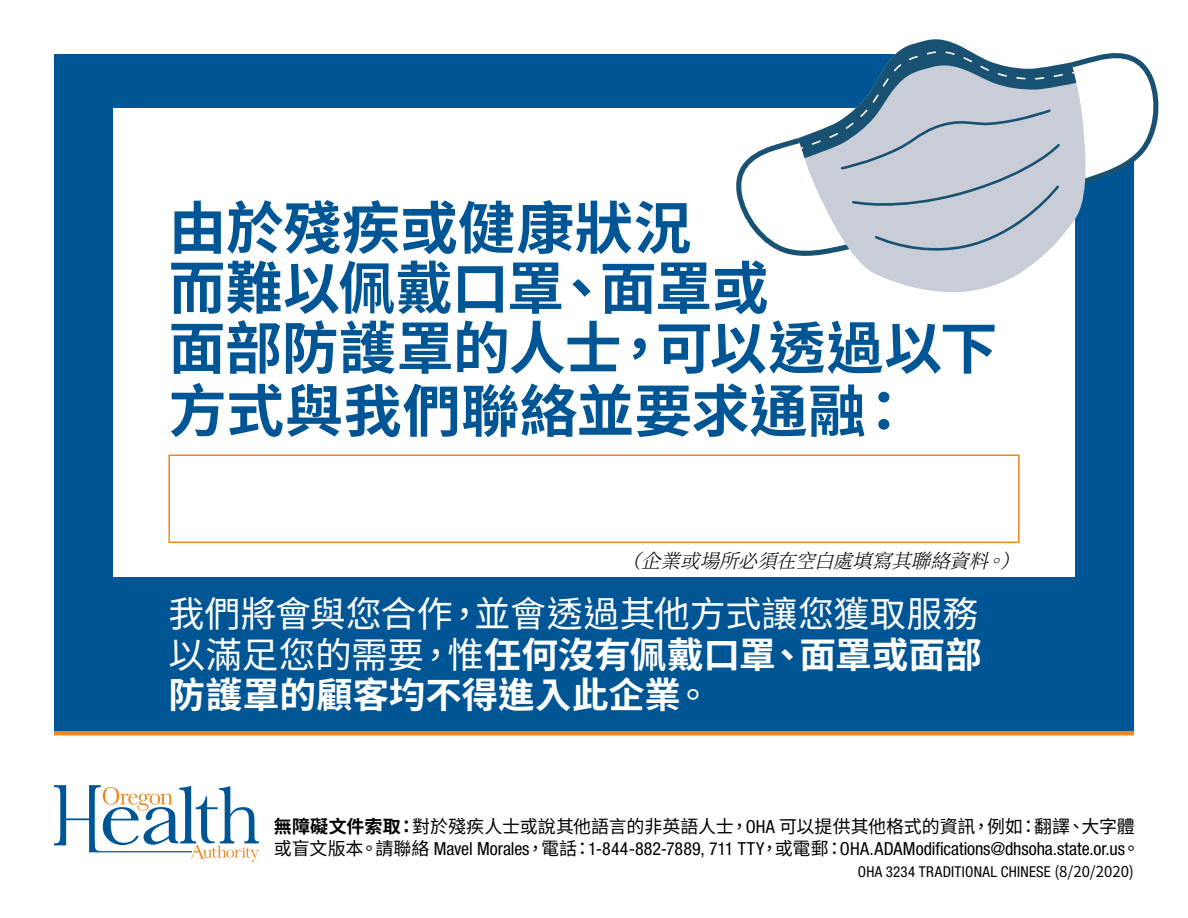
<style>
.page{position:relative;width:1188px;height:918px;background:#fff}
.page>*{position:absolute;margin:0;border:0;box-sizing:border-box;transform-origin:0 0}
.t1{font:700 57px/61.1px "Noto Sans CJ Ktc";color:#005695}
.t2{font:36px/40.5px "Noto Sans CJ Ktc";color:#fff;text-align:justify}
.t3{font:italic 300 19.5px "Noto Serif CJ Ktc";color:#000}
.t4{font:condensed 18px "Helvetica Neue LT Std";letter-spacing:-.005em;color:#000}
.t5{font:18px "Noto Sans CJ Ktc";letter-spacing:-.005em;color:#000}
.t6{font:condensed 15px "Helvetica Neue LT Std";letter-spacing:.015em;color:#000}
.s1{font-weight:700}
.s2{font-family:"Helvetica Neue LT Std";font-stretch:condensed}
.s3{font-family:"Noto Sans CJ Ktc";font-stretch:normal}
</style>
<div class="page">
<div style="left:54px;top:54px;width:1080px;height:681px;background:#005695"></div>
<div style="left:113px;top:108px;width:962px;height:469px;background:#fff"></div>
<svg style="left:54px;top:785px;width:205px;height:77px"></svg>
<hr style="left:54px;top:731px;width:1080px;height:4px;background:#ec881d">
<div style="left:168px;top:454px;width:852px;height:89px;border:2px solid #ec881d"></div>
<svg style="left:857px;top:259px;width:182px;height:34px;fill:#c9cdd8"></svg>
<svg style="left:736px;top:39px;width:423px;height:220px"></svg>
<h1 class="t1" style="left:168px;top:199px;width:831px">由於殘疾或健康狀況<br>而難以佩戴口罩、面罩或<br>面部防護罩的人士，可以透過以下方式與我們聯絡並要求通融：</h1>
<p class="t3" style="left:622px;top:550px;width:412px">（企業或場所必須在空白處填寫其聯絡資料。）</p>
<h2 class="t2" style="left:168px;top:595px;width:815px">我們將會與您合作，並會透過其他方式讓您獲取服務以滿足您的需要，惟<span class="s1">任何沒有佩戴口罩、面罩或面部防護罩的顧客均不得進入此企業</span>。</h2>
<p class="t5" style="left:274px;top:817px;width:863px"><span class="s1">無障礙文件索取：</span>對於殘疾人士或說其他語言的非英語人士，<span class="s2">OHA</span> 可以提供其他格式的資訊，例如：翻譯、大字體</p>
<p class="t4" style="left:274px;top:838px;width:868px"><span class="s3">或盲文版本。請聯絡</span> Mavel Morales<span class="s3">，電話：</span>1-844-882-7889, 711 TTY<span class="s3">，或電郵：</span>OHA.ADAModifications@dhsoha.state.or.us<span class="s3">。</span></p>
<p class="t6" style="left:858px;top:863px;width:278px">OHA 3234 TRADITIONAL CHINESE <span class="s3">(8/20/2020)</span></p>
</div>
